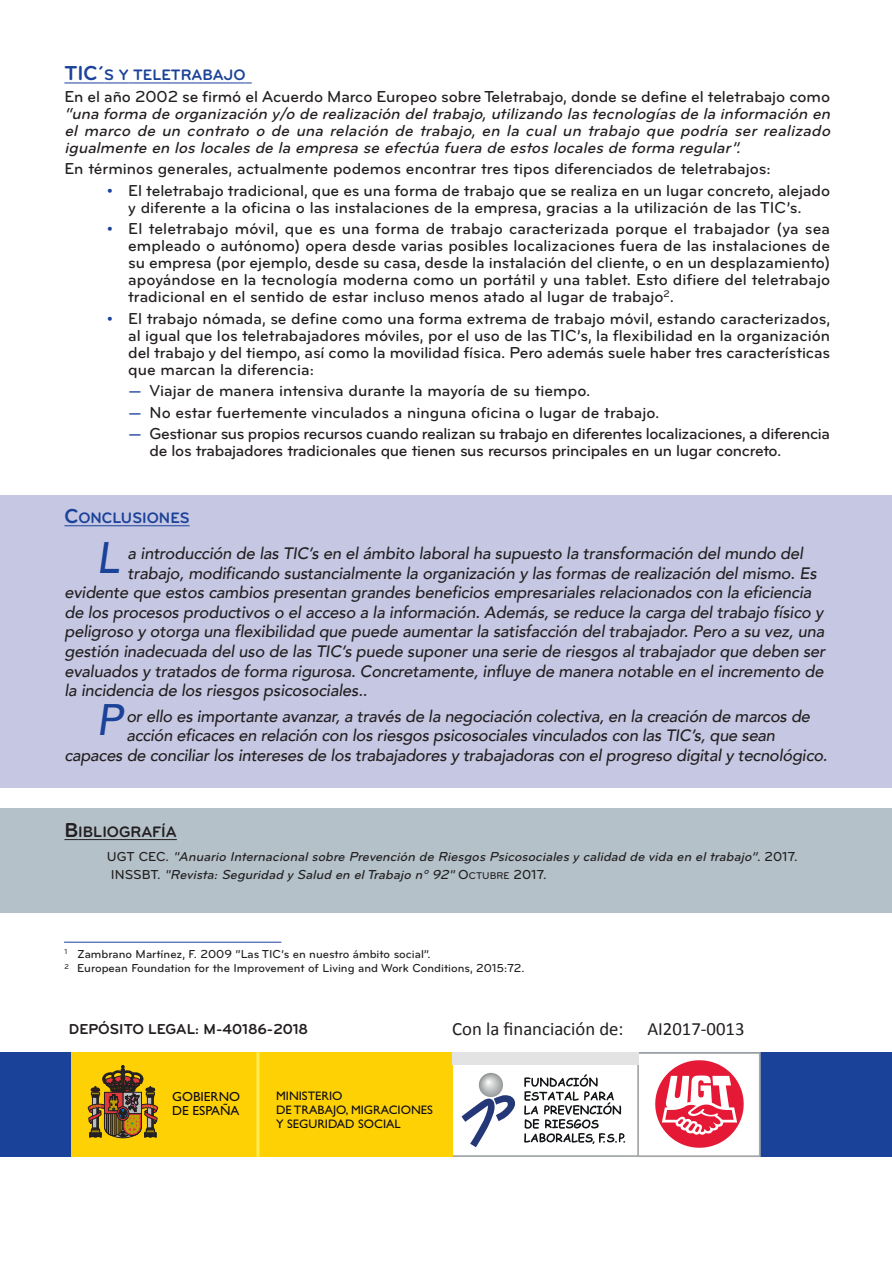
<style>
.page{position:relative;width:892px;height:1262px;background:#fff}
.page>*{position:absolute;margin:0;border:0;box-sizing:border-box;transform-origin:0 0}
.t1{font:italic 500 43.95px "Avenir";color:#1b4299}
.t2{font:18.75px "Calibri";color:#231f20}
.t3{font:500 16.5px/17.1px "Bryant Pro";letter-spacing:-.005em;color:#231f20;text-align:justify}
.t4{font:italic 500 16.5px "Avenir";letter-spacing:-.01em;color:#231f20}
.t5{font:italic 500 16.5px/17.1px "Bryant Pro";letter-spacing:-.015em;color:#231f20;text-align:justify}
.t6{font:700 15.75px "Bryant Pro";color:#1b4299}
.t7{font:700 15.75px "Bryant Pro";color:#231f20}
.t8{font:700 15px "Bryant Pro";color:#231f20}
.t9{font:italic 500 13.5px/18.3px "Bryant Pro";color:#231f20}
.t10{font:13.2px/13.6px "Gill Sans";color:#0e0c14}
.t11{font:12.3px/13.6px "Gill Sans";color:#0e0c14}
.t12{font:500 12px/14.4px "Bryant Pro";color:#231f20}
.s1{font-size:21px}
.s2{color:#1b4299}
.s3{font-style:normal}
.s4{font-style:normal;font-size:10.2px}
</style>
<div class="page">
<div style="left:0;top:496px;width:892px;height:292px;background:#c6c8e3"></div>
<div style="left:0;top:808px;width:892px;height:104px;background:#b4c1c9"></div>
<hr style="left:64px;top:83px;width:40px;height:1px;background:#1b4299">
<svg style="left:104px;top:83px;width:29px;height:1px"></svg>
<hr style="left:133px;top:83px;width:113px;height:1px;background:#1b4299">
<svg style="left:64px;top:839px;width:14px;height:1px"></svg>
<hr style="left:78px;top:839px;width:99px;height:1px;background:#231f20">
<svg style="left:64px;top:525px;width:14px;height:1px"></svg>
<hr style="left:78px;top:525px;width:112px;height:1px;background:#1b4299">
<div style="left:0;top:1052px;width:892px;height:105px;background:#1b4299"></div>
<div style="left:637px;top:1053px;width:122px;height:103px;background:#fff"></div>
<div style="left:636px;top:1052px;width:124px;height:105px;border:2px solid #a7aaaa"></div>
<div style="left:451px;top:1053px;width:187px;height:103px;background:#fff"></div>
<div style="left:450px;top:1053px;width:189px;height:104px;border:2px solid #a7aaaa"></div>
<img style="left:655px;top:1060px;width:89px;height:88px">
<div style="left:71px;top:1052px;width:381px;height:105px;background:#fed105"></div>
<svg style="left:88px;top:1065px;width:70px;height:73px"></svg>
<hr style="left:256px;top:1052px;width:3px;height:105px;background:#ffeb52">
<svg style="left:461px;top:1095px;width:54px;height:52px"></svg>
<svg style="left:479px;top:1073px;width:24px;height:24px"></svg>
<svg style="left:524px;top:1074px;width:101px;height:70px"></svg>
<div style="left:452px;top:1052px;width:187px;height:12px;background:#e2e3e2"></div>
<hr style="left:64px;top:942px;width:217px;height:1px;background:#1b4299">
<p class="t6" style="left:64px;top:70px;width:183px"><span class="s1">TIC´</span>S Y TELETRABAJO</p>
<p class="t3" style="left:64px;top:89px;width:767px">En el año 2002 se firmó el Acuerdo Marco Europeo sobre Teletrabajo, donde se define el teletrabajo como</p>
<p class="t5" style="left:64px;top:106px;width:770px">“una forma de organización y/o de realización del trabajo, utilizando las tecnologías de la información en el marco de un contrato o de una relación de trabajo, en la cual un trabajo que podría ser realizado igualmente en los locales de la empresa se efectúa fuera de estos locales de forma regular”.</p>
<p class="t3" style="left:64px;top:162px;width:707px">En términos generales, actualmente podemos encontrar tres tipos diferenciados de teletrabajos:</p>
<p class="t3" style="left:107px;top:183px;width:724px;text-align:center"><span class="s2">•</span> El teletrabajo tradicional, que es una forma de trabajo que se realiza en un lugar concreto, alejado y diferente a la oficina o las instalaciones de la empresa, gracias a la utilización de las TIC’s.</p>
<p class="t3" style="left:128px;top:222px;width:703px;text-indent:-21px"><span class="s2">•</span> El teletrabajo móvil, que es una forma de trabajo caracterizada porque el trabajador (ya sea empleado o autónomo) opera desde varias posibles localizaciones fuera de las instalaciones de su empresa (por ejemplo, desde su casa, desde la instalación del cliente, o en un desplazamiento) apoyándose en la tecnología moderna como un portátil y una tablet. Esto difiere del teletrabajo tradicional en el sentido de estar incluso menos atado al lugar de trabajo<sup>2</sup>.</p>
<p class="t3" style="left:128px;top:311px;width:703px;text-indent:-21px"><span class="s2">•</span> El trabajo nómada, se define como una forma extrema de trabajo móvil, estando caracterizados, al igual que los teletrabajadores móviles, por el uso de las TIC’s, la flexibilidad en la organización del trabajo y del tiempo, así como la movilidad física. Pero además suele haber tres características que marcan la diferencia:</p>
<p class="t3" style="left:128px;top:384px;width:463px"><span class="s2">—</span> Viajar de manera intensiva durante la mayoría de su tiempo.</p>
<p class="t3" style="left:128px;top:405px;width:533px"><span class="s2">—</span> No estar fuertemente vinculados a ninguna oficina o lugar de trabajo.</p>
<p class="t3" style="left:149px;top:427px;width:682px;text-indent:-21px"><span class="s2">—</span> Gestionar sus propios recursos cuando realizan su trabajo en diferentes localizaciones, a diferencia de los trabajadores tradicionales que tienen sus recursos principales en un lugar concreto.</p>
<p class="t6" style="left:64px;top:512px;width:127px"><span class="s1">C</span>ONCLUSIONES</p>
<h1 class="t1" style="left:96px;top:529px;width:24px">L</h1>
<p class="t4" style="left:127px;top:543px;width:677px">a introducción de las TIC’s en el ámbito laboral ha supuesto la transformación del mundo del</p>
<p class="t4" style="left:127px;top:562px;width:690px">trabajo, modificando sustancialmente la organización y las formas de realización del mismo. Es</p>
<p class="t4" style="left:64px;top:582px;width:748px">evidente que estos cambios presentan grandes beneficios empresariales relacionados con la eficiencia</p>
<p class="t4" style="left:64px;top:601px;width:760px">de los procesos productivos o el acceso a la información. Además, se reduce la carga del trabajo físico y</p>
<p class="t4" style="left:64px;top:621px;width:761px">peligroso y otorga una flexibilidad que puede aumentar la satisfacción del trabajador. Pero a su vez, una</p>
<p class="t4" style="left:64px;top:640px;width:762px">gestión inadecuada del uso de las TIC’s puede suponer una serie de riesgos al trabajador que deben ser</p>
<p class="t4" style="left:64px;top:660px;width:760px">evaluados y tratados de forma rigurosa. Concretamente, influye de manera notable en el incremento de</p>
<p class="t4" style="left:64px;top:679px;width:304px">la incidencia de los riesgos psicosociales..</p>
<h1 class="t1" style="left:96px;top:691px;width:28px">P</h1>
<p class="t4" style="left:126px;top:705px;width:685px">or ello es importante avanzar, a través de la negociación colectiva, en la creación de marcos de</p>
<p class="t4" style="left:126px;top:725px;width:650px">acción eficaces en relación con los riesgos psicosociales vinculados con las TIC’s, que sean</p>
<p class="t4" style="left:64px;top:744px;width:764px">capaces de conciliar los intereses de los trabajadores y trabajadoras con el progreso digital y tecnológico.</p>
<p class="t7" style="left:64px;top:826px;width:114px"><span class="s1">B</span>IBLIOGRAFÍA</p>
<p class="t9" style="left:107px;top:848px;width:692px"><span class="s3">U G T C E C .</span> "Anuario Internacional sobre Prevención de Riesgos Psicosociales y calidad de vida en el trabajo”<span class="s3">. 2 0 1 7.<br>I N S S BT.</span> "Revista: Seguridad y Salud en el Trabajo nº 92" <span class="s3">O</span> <span class="s4">CT U B R E</span> <span class="s3">2 01 7.</span></p>
<p class="t12" style="left:64px;top:948px;width:462px"><sup>1</sup> Zambrano Martínez, F. 2009 “Las TIC’s en nuestro ámbito social”.<br><sup>2</sup> European Foundation for the Improvement of Living and Work Conditions, 2015:72.</p>
<p class="t8" style="left:69px;top:1024px;width:241px">DEPÓSITO LEGAL: M-40186-2018</p>
<p class="t2" style="left:452px;top:1021px;width:173px">Con la financiación de:</p>
<p class="t2" style="left:647px;top:1021px;width:99px">AI2017-0013</p>
<p class="t10" style="left:172px;top:1090px;width:69px">GOBIERNO<br>DE ESPAÑA</p>
<p class="t11" style="left:276px;top:1090px;width:158px">MINISTERIO<br>DE TRABAJO, MIGRACIONES<br>Y SEGURIDAD SOCIAL</p>
</div>
